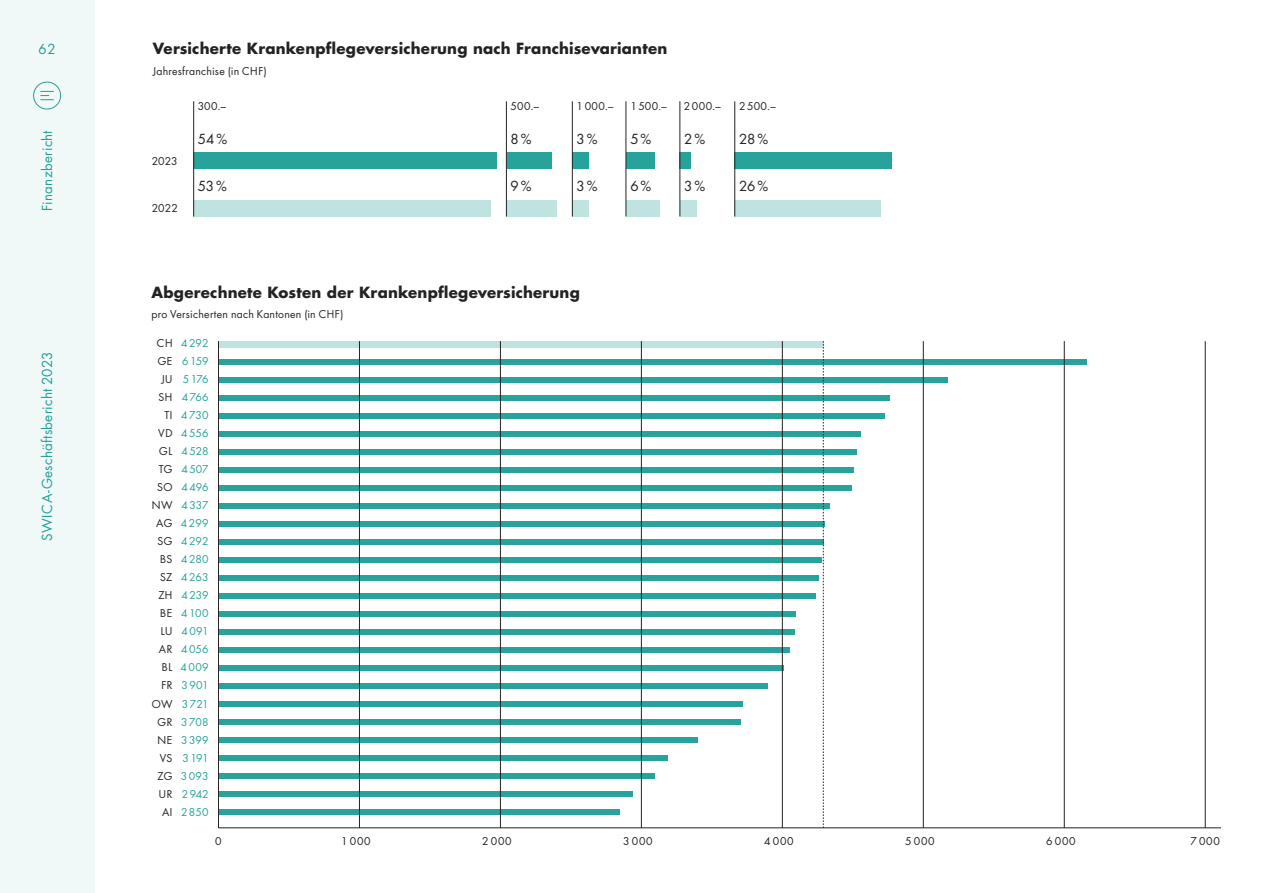
<style>
.page{position:relative;width:1263px;height:893px;background:#fff}
.page>*{position:absolute;margin:0;border:0;box-sizing:border-box;transform-origin:0 0}
.t1{font:700 15px "Futura Std";letter-spacing:.01em;color:#232323}
.t2{font:13.5px "Futura Std";letter-spacing:.02em;color:#28a39b}
.t3{font:13.5px "Futura Std";letter-spacing:-.02em;color:#232323}
.t4{font:10.5px/18px "Futura Std";letter-spacing:.025em;color:#28a39b;text-align:right}
.t5{font:10.5px "Futura Std";letter-spacing:.025em;color:#232323}
.s1{color:#232323}
</style>
<div class="page">
<div style="left:572px;top:200px;width:17px;height:16px;background:#bee3e1"></div>
<div style="left:507px;top:200px;width:50px;height:16px;background:#bee3e1"></div>
<div style="left:194px;top:200px;width:297px;height:16px;background:#bee3e1"></div>
<div style="left:626px;top:200px;width:34px;height:16px;background:#bee3e1"></div>
<div style="left:735px;top:200px;width:146px;height:16px;background:#bee3e1"></div>
<div style="left:680px;top:200px;width:17px;height:16px;background:#bee3e1"></div>
<div style="left:219px;top:341px;width:605px;height:6px;background:#bee3e1"></div>
<div style="left:219px;top:359px;width:868px;height:6px;background:#28a39b"></div>
<div style="left:219px;top:377px;width:729px;height:6px;background:#28a39b"></div>
<div style="left:219px;top:395px;width:671px;height:6px;background:#28a39b"></div>
<div style="left:219px;top:413px;width:666px;height:6px;background:#28a39b"></div>
<div style="left:219px;top:431px;width:642px;height:6px;background:#28a39b"></div>
<div style="left:219px;top:449px;width:638px;height:6px;background:#28a39b"></div>
<div style="left:219px;top:467px;width:635px;height:6px;background:#28a39b"></div>
<div style="left:219px;top:485px;width:633px;height:6px;background:#28a39b"></div>
<div style="left:219px;top:503px;width:611px;height:6px;background:#28a39b"></div>
<div style="left:219px;top:521px;width:605px;height:6px;background:#28a39b"></div>
<div style="left:219px;top:539px;width:605px;height:6px;background:#28a39b"></div>
<div style="left:219px;top:557px;width:603px;height:6px;background:#28a39b"></div>
<div style="left:219px;top:575px;width:600px;height:6px;background:#28a39b"></div>
<div style="left:219px;top:593px;width:597px;height:6px;background:#28a39b"></div>
<div style="left:219px;top:611px;width:577px;height:6px;background:#28a39b"></div>
<div style="left:219px;top:629px;width:576px;height:6px;background:#28a39b"></div>
<div style="left:219px;top:647px;width:571px;height:6px;background:#28a39b"></div>
<div style="left:219px;top:665px;width:565px;height:6px;background:#28a39b"></div>
<div style="left:219px;top:683px;width:549px;height:5px;background:#28a39b"></div>
<div style="left:219px;top:701px;width:524px;height:5px;background:#28a39b"></div>
<div style="left:219px;top:719px;width:522px;height:5px;background:#28a39b"></div>
<div style="left:219px;top:737px;width:479px;height:5px;background:#28a39b"></div>
<div style="left:219px;top:755px;width:449px;height:5px;background:#28a39b"></div>
<div style="left:219px;top:773px;width:436px;height:5px;background:#28a39b"></div>
<div style="left:219px;top:791px;width:414px;height:5px;background:#28a39b"></div>
<div style="left:219px;top:809px;width:401px;height:5px;background:#28a39b"></div>
<hr style="left:218px;top:341px;width:1px;height:487px;background:#232323">
<hr style="left:359px;top:341px;width:1px;height:487px;background:#232323">
<hr style="left:500px;top:341px;width:1px;height:487px;background:#232323">
<hr style="left:641px;top:341px;width:1px;height:487px;background:#232323">
<hr style="left:782px;top:341px;width:1px;height:487px;background:#232323">
<hr style="left:923px;top:341px;width:1px;height:487px;background:#232323">
<hr style="left:1064px;top:341px;width:1px;height:487px;background:#232323">
<hr style="left:1205px;top:341px;width:1px;height:487px;background:#232323">
<svg style="left:823px;top:341px;width:1px;height:486px"></svg>
<hr style="left:219px;top:827px;width:1002px;height:1px;background:#232323">
<div style="left:572px;top:152px;width:17px;height:17px;background:#28a39b"></div>
<div style="left:507px;top:152px;width:45px;height:17px;background:#28a39b"></div>
<div style="left:194px;top:152px;width:303px;height:17px;background:#28a39b"></div>
<div style="left:626px;top:152px;width:28px;height:17px;background:#28a39b"></div>
<div style="left:735px;top:152px;width:157px;height:17px;background:#28a39b"></div>
<div style="left:680px;top:152px;width:11px;height:17px;background:#28a39b"></div>
<hr style="left:193px;top:101px;width:1px;height:115px;background:#232323">
<hr style="left:506px;top:101px;width:1px;height:115px;background:#232323">
<hr style="left:572px;top:101px;width:1px;height:115px;background:#232323">
<hr style="left:626px;top:101px;width:1px;height:115px;background:#232323">
<hr style="left:680px;top:101px;width:1px;height:115px;background:#232323">
<hr style="left:735px;top:101px;width:1px;height:115px;background:#232323">
<div style="left:0;top:0;width:94px;height:892px;background:#f0f9f8"></div>
<p class="t2" style="left:38px;top:41px;width:19px">62</p>
<p class="t2" style="left:39px;top:211px;width:82px;rotate:-90deg">Finanzbericht</p>
<p class="t2" style="left:39px;top:541px;width:190px;rotate:-90deg">SWICA-Geschäftsbericht 2023</p>
<h1 class="t1" style="left:153px;top:39px;width:516px">Versicherte Krankenpflegeversicherung nach Franchisevarianten</h1>
<p class="t5" style="left:153px;top:64px;width:116px">Jahresfranchise (in CHF)</p>
<p class="t5" style="left:198px;top:99px;width:30px">300.–</p>
<p class="t5" style="left:511px;top:99px;width:30px">500.–</p>
<p class="t5" style="left:684px;top:99px;width:38px">2000.–</p>
<p class="t5" style="left:739px;top:99px;width:38px">2500.–</p>
<p class="t3" style="left:198px;top:130px;width:31px">54%</p>
<p class="t3" style="left:511px;top:130px;width:23px">8%</p>
<p class="t3" style="left:577px;top:130px;width:23px">3%</p>
<p class="t3" style="left:630px;top:130px;width:23px">5%</p>
<p class="t3" style="left:684px;top:130px;width:23px">2%</p>
<p class="t3" style="left:739px;top:130px;width:30px">28%</p>
<p class="t3" style="left:198px;top:177px;width:31px">53%</p>
<p class="t3" style="left:511px;top:177px;width:23px">9%</p>
<p class="t3" style="left:577px;top:177px;width:23px">3%</p>
<p class="t3" style="left:630px;top:177px;width:23px">6%</p>
<p class="t3" style="left:684px;top:177px;width:23px">3%</p>
<p class="t3" style="left:739px;top:177px;width:30px">26%</p>
<p class="t5" style="left:577px;top:99px;width:38px">1 000.–</p>
<p class="t5" style="left:630px;top:99px;width:38px">1500.–</p>
<p class="t5" style="left:152px;top:154px;width:27px">2023</p>
<p class="t5" style="left:152px;top:201px;width:28px">2022</p>
<h1 class="t1" style="left:152px;top:282px;width:430px">Abgerechnete Kosten der Krankenpflegeversicherung</h1>
<p class="t5" style="left:152px;top:307px;width:194px">pro Versicherten nach Kantonen (in CHF)</p>
<p class="t4" style="left:152px;top:334px;width:58px"><span class="s1">CH</span> 4292<br><span class="s1">GE</span> 6159<br><span class="s1">JU</span> 5176<br><span class="s1">SH</span> 4766<br><span class="s1">TI</span> 4730<br><span class="s1">VD</span> 4556<br><span class="s1">GL</span> 4528<br><span class="s1">TG</span> 4507<br><span class="s1">SO</span> 4496<br><span class="s1">NW</span> 4337<br><span class="s1">AG</span> 4299<br><span class="s1">SG</span> 4292<br><span class="s1">BS</span> 4280<br><span class="s1">SZ</span> 4263<br><span class="s1">ZH</span> 4239<br><span class="s1">BE</span> 4100<br><span class="s1">LU</span> 4091<br><span class="s1">AR</span> 4056<br><span class="s1">BL</span> 4009<br><span class="s1">FR</span> 3901<br><span class="s1">OW</span> 3721<br><span class="s1">GR</span> 3708<br><span class="s1">NE</span> 3399<br><span class="s1">VS</span> 3191<br><span class="s1">ZG</span> 3093<br><span class="s1">UR</span> 2942<br><span class="s1">AI</span> 2850</p>
<p class="t5" style="left:215px;top:834px;width:8px">0</p>
<p class="t5" style="left:341px;top:834px;width:31px">1 000</p>
<p class="t5" style="left:482px;top:834px;width:31px">2 000</p>
<p class="t5" style="left:623px;top:834px;width:31px">3 000</p>
<p class="t5" style="left:764px;top:834px;width:31px">4 000</p>
<p class="t5" style="left:905px;top:834px;width:31px">5 000</p>
<p class="t5" style="left:1046px;top:834px;width:31px">6 000</p>
<p class="t5" style="left:1190px;top:834px;width:31px">7 000</p>
</div>
